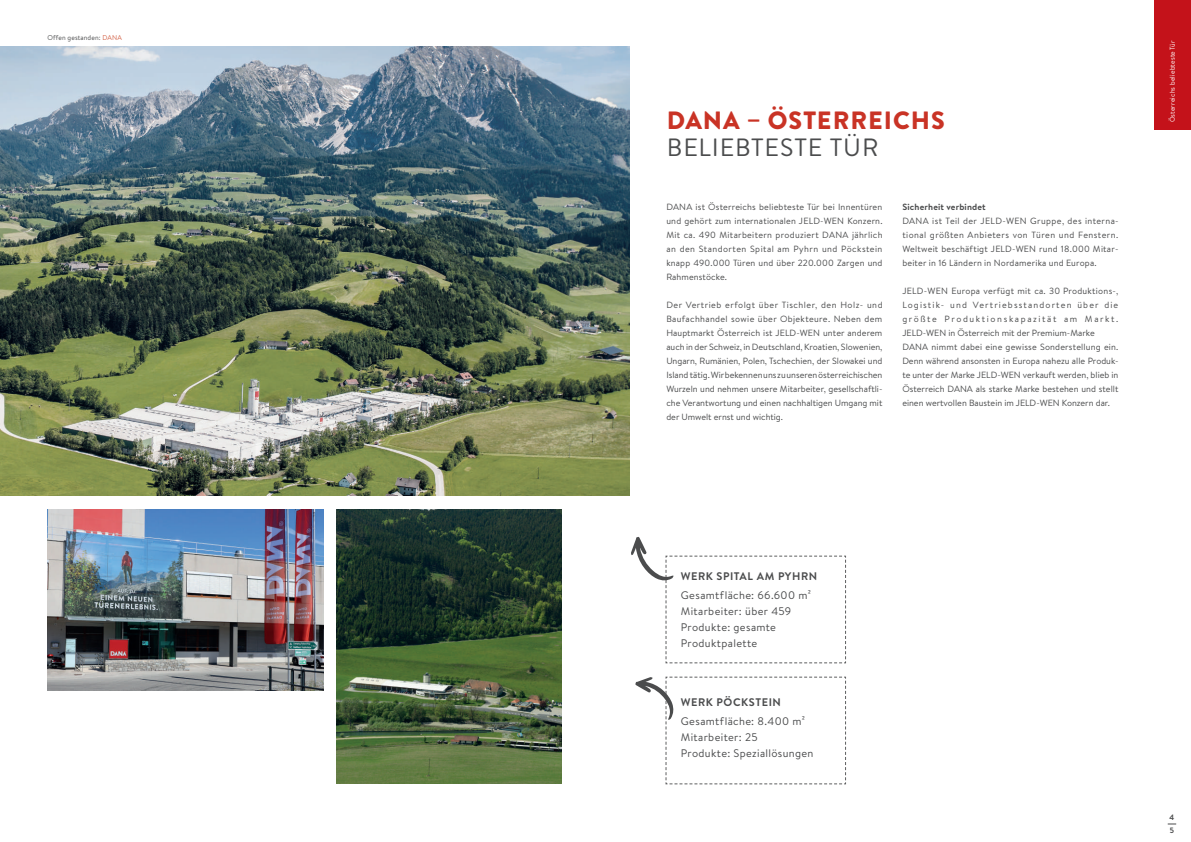
<style>
.page{position:relative;width:1191px;height:842px;background:#fff}
.page>*{position:absolute;margin:0;border:0;box-sizing:border-box;transform-origin:0 0}
.t1{font:900 25px "Brandon Grotesque";letter-spacing:.04em;color:#c93325}
.t2{font:25px "Brandon Grotesque";letter-spacing:.04em;color:#4b4c4d}
.t3{font:11px/16px "Brandon Text";letter-spacing:.03em;color:#4b4c4d}
.t4{font:700 11px "Brandon Text";letter-spacing:.055em;color:#4b4c4d}
.t5{font:9px/14px "Brandon Text";color:#4b4c4d;text-align:justify}
.t6{font:700 9px "Brandon Text";letter-spacing:.02em;color:#4b4c4d}
.t7{font:700 8px/13.7px "Brandon Grotesque";color:#4b4c4d}
.t8{font:7px "Brandon Text";letter-spacing:.02em;color:#fff;scale:.96 1}
.t9{font:7px "Brandon Text";letter-spacing:.02em;color:#4b4c4d;scale:.96 1}
.s1{color:#d36146}
</style>
<div class="page">
<div style="left:1154px;top:0;width:37px;height:130px;background:#c4121a"></div>
<img style="left:337px;top:509px;width:224px;height:275px">
<img style="left:0;top:47px;width:629px;height:448px">
<img style="left:47px;top:509px;width:276px;height:181px">
<svg style="left:631px;top:537px;width:215px;height:127px"></svg>
<svg style="left:635px;top:676px;width:211px;height:109px"></svg>
<p class="t9" style="left:47px;top:32px;width:79px">Offen gestanden: <span class="s1">DANA</span></p>
<h1 class="t1" style="left:666px;top:102px;width:280px">DANA – ÖSTERREICHS</h1>
<h1 class="t2" style="left:666px;top:130px;width:213px">BELIEBTESTE TÜR</h1>
<p class="t5" style="left:666px;top:199px;width:218px">DANA ist Österreichs beliebteste Tür bei Innentüren und gehört zum internationalen JELD-WEN Konzern.<br>Mit ca. 490 Mitarbeitern produziert DANA jährlich an den Standorten Spital am Pyhrn und Pöckstein knapp 490.000 Türen und über 220.000 Zargen und Rahmenstöcke.</p>
<p class="t5" style="left:666px;top:297px;width:218px">Der Vertrieb erfolgt über Tischler, den Holz- und Baufachhandel sowie über Objekteure. Neben dem Hauptmarkt Österreich ist JELD-WEN unter anderem auch in der Schweiz, in Deutschland, Kroatien, Slowenien, Ungarn, Rumänien, Polen, Tschechien, der Slowakei und Island tätig. Wir bekennen uns zu unseren österreichischen Wurzeln und nehmen unsere Mitarbeiter, gesellschaftli&shy;che Verantwortung und einen nachhaltigen Umgang mit der Umwelt ernst und wichtig.</p>
<p class="t6" style="left:902px;top:200px;width:85px">Sicherheit verbindet</p>
<p class="t5" style="left:902px;top:213px;width:218px">DANA ist Teil der JELD-WEN Gruppe, des interna&shy;tional größten Anbieters von Türen und Fenstern.<br>Weltweit beschäftigt JELD-WEN rund 18.000 Mitar&shy;beiter in 16 Ländern in Nordamerika und Europa.</p>
<p class="t5" style="left:902px;top:283px;width:218px;text-align:left">JELD-WEN Europa verfügt mit ca. 30 Produktions-, Logistik- und Vertriebsstandorten über die größte Produktionskapazität am Markt.<br>JELD-WEN in Österreich mit der Premium-Marke DANA nimmt dabei eine gewisse Sonderstellung ein.<br>Denn während ansonsten in Europa nahezu alle Produk&shy;te unter der Marke JELD-WEN verkauft werden, blieb in Österreich DANA als starke Marke bestehen und stellt einen wertvollen Baustein im JELD-WEN Konzern dar.</p>
<p class="t8" style="left:1167px;top:122px;width:87px;rotate:-90deg">Österreichs beliebteste Tür</p>
<p class="t4" style="left:681px;top:568px;width:138px">WERK SPITAL AM PYHRN</p>
<p class="t3" style="left:681px;top:587px;width:132px">Gesamtfläche: 66.600 m²<br>Mitarbeiter: über 459<br>Produkte: gesamte<br>Produktpalette</p>
<p class="t4" style="left:681px;top:695px;width:102px">WERK PÖCKSTEIN</p>
<p class="t3" style="left:681px;top:713px;width:134px">Gesamtfläche: 8.400 m²<br>Mitarbeiter: 25<br>Produkte: Speziallösungen</p>
<p class="t7" style="left:1169px;top:810px;width:6px">4<br>5</p>
</div>
